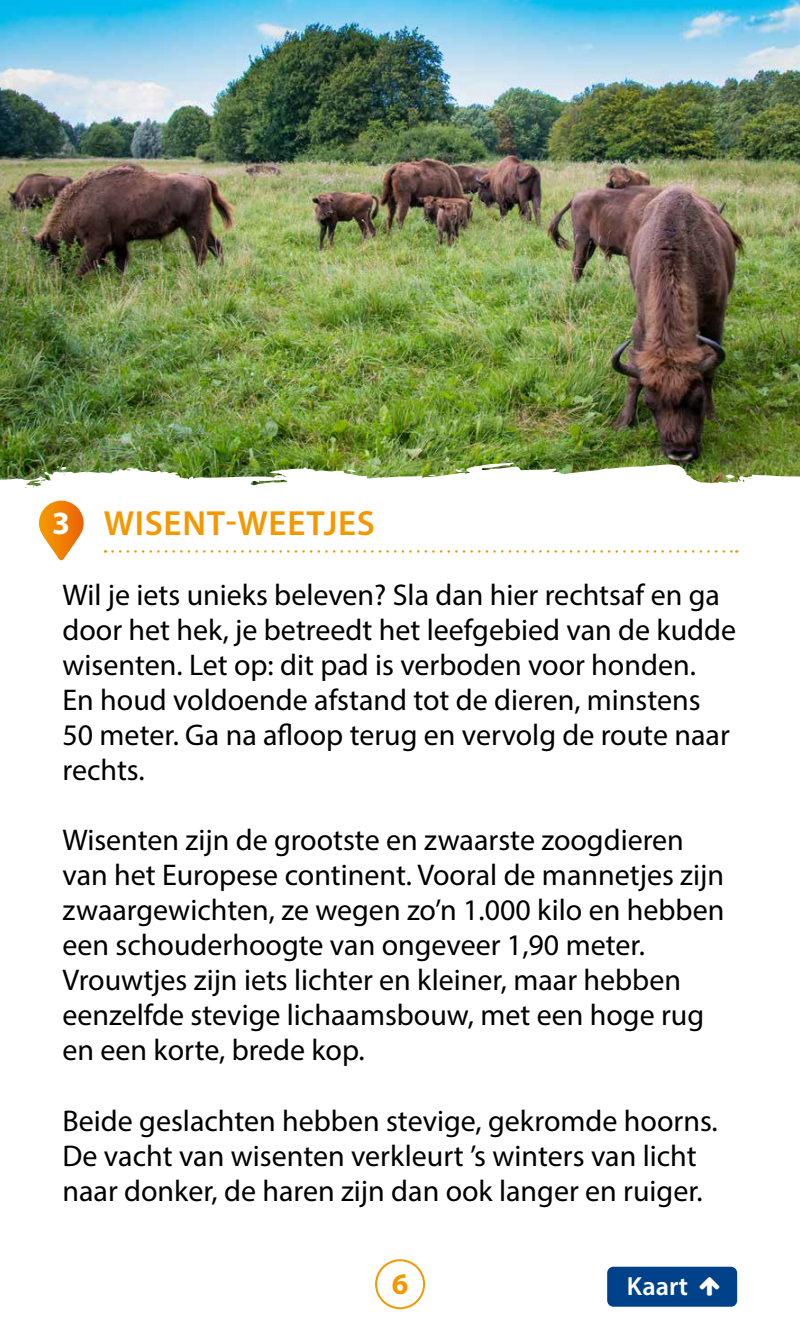
<style>
.page{position:relative;width:800px;height:1338px;background:#fff}
.page>*{position:absolute;margin:0;border:0;box-sizing:border-box;transform-origin:0 0}
.t1{font:600 35px "Myriad Pro";letter-spacing:.02em;color:#f49800}
.t2{font:30px/35px "Myriad Pro";color:#000}
.t3{font:700 30px "Myriad Pro";color:#f49800}
.t4{font:600 26.25px "Myriad Pro";letter-spacing:.005em;color:#fff}
.s1{font-weight:700;font-size:32.5px;color:#fff}
</style>
<div class="page">
<div style="left:375px;top:1259px;width:50px;height:50px;border:2px solid #f49800;border-radius:50%"></div>
<img style="left:0;top:0;width:800px;height:462px">
<svg style="left:0;top:462px;width:800px;height:91px"></svg>
<svg style="left:347px;top:469px;width:9px;height:3px"></svg>
<svg style="left:428px;top:474px;width:8px;height:2px"></svg>
<svg style="left:456px;top:468px;width:9px;height:4px"></svg>
<svg style="left:145px;top:467px;width:9px;height:4px"></svg>
<svg style="left:725px;top:474px;width:10px;height:6px"></svg>
<svg style="left:57px;top:466px;width:10px;height:6px"></svg>
<div style="left:607px;top:1266px;width:130px;height:40px;background:#004289;border-radius:6px"></div>
<svg style="left:35px;top:497px;width:52px;height:64px"></svg>
<svg style="left:113px;top:550px;width:624px;height:2px"></svg>
<p class="t1" style="left:52px;top:501px;width:324px"><span class="s1">3</span> WISENT-WEETJES</p>
<p class="t2" style="left:62px;top:577px;width:675px">Wil je iets unieks beleven? Sla dan hier rechtsaf en ga door het hek, je betreedt het leefgebied van de kudde wisenten. Let op: dit pad is verboden voor honden.<br>En houd voldoende afstand tot de dieren, minstens 50 meter. Ga na afloop terug en vervolg de route naar rechts.</p>
<p class="t2" style="left:62px;top:822px;width:663px">Wisenten zijn de grootste en zwaarste zoogdieren van het Europese continent. Vooral de mannetjes zijn zwaargewichten, ze wegen zo’n 1.000 kilo en hebben een schouderhoogte van ongeveer 1,90 meter.<br>Vrouwtjes zijn iets lichter en kleiner, maar hebben eenzelfde stevige lichaamsbouw, met een hoge rug en een korte, brede kop.</p>
<p class="t2" style="left:62px;top:1102px;width:657px">Beide geslachten hebben stevige, gekromde hoorns.<br>De vacht van wisenten verkleurt ’s winters van licht naar donker, de haren zijn dan ook langer en ruiger.</p>
<p class="t3" style="left:392px;top:1264px;width:18px">6</p>
<p class="t4" style="left:627px;top:1269px;width:63px">Kaart</p>
</div>
